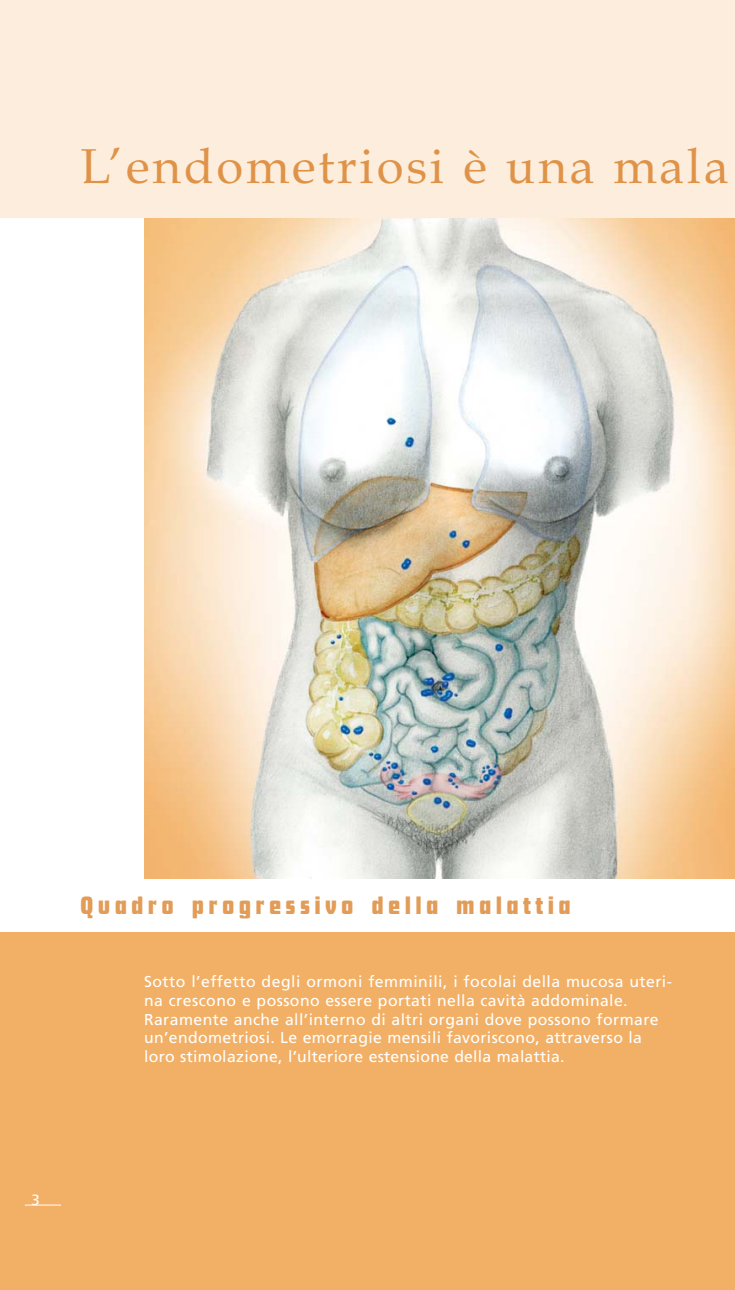
<style>
.page{position:relative;width:735px;height:1290px;background:#fff}
.page>*{position:absolute;margin:0;border:0;box-sizing:border-box;transform-origin:0 0}
.t1{font:49px "Book Antiqua";letter-spacing:.06em;color:#df9348}
.t2{font:26.25px "Function Display";letter-spacing:.19em;color:#e29c57}
.t3{font:15.75px/18.9px "Frutiger";letter-spacing:.03em;color:#fff}
.t4{font:14.88px "Frutiger";color:#fff}
</style>
<div class="page">
<div style="left:0;top:0;width:733px;height:879px;background:#fdeddc"></div>
<div style="left:0;top:218px;width:733px;height:661px;background:#fff"></div>
<img style="left:144px;top:218px;width:589px;height:661px">
<div style="left:0;top:933px;width:733px;height:357px;background:#f2b066"></div>
<hr style="left:25px;top:1205px;width:36px;height:1px;background:#fff">
<h1 class="t1" style="left:80px;top:147px;width:649px">L’endometriosi è una mala</h1>
<h2 class="t2" style="left:80px;top:897px;width:491px">Quadro progressivo della malattia</h2>
<p class="t3" style="left:144px;top:973px;width:529px">Sotto l’effetto degli ormoni femminili, i focolai della mucosa uteri&shy;na crescono e possono essere portati nella cavità addominale.<br>Raramente anche all’interno di altri organi dove possono formare un’endometriosi. Le emorragie mensili favoriscono, attraverso la loro stimolazione, l’ulteriore estensione della malattia.</p>
<p class="t4" style="left:32px;top:1194px;width:10px">3</p>
</div>
